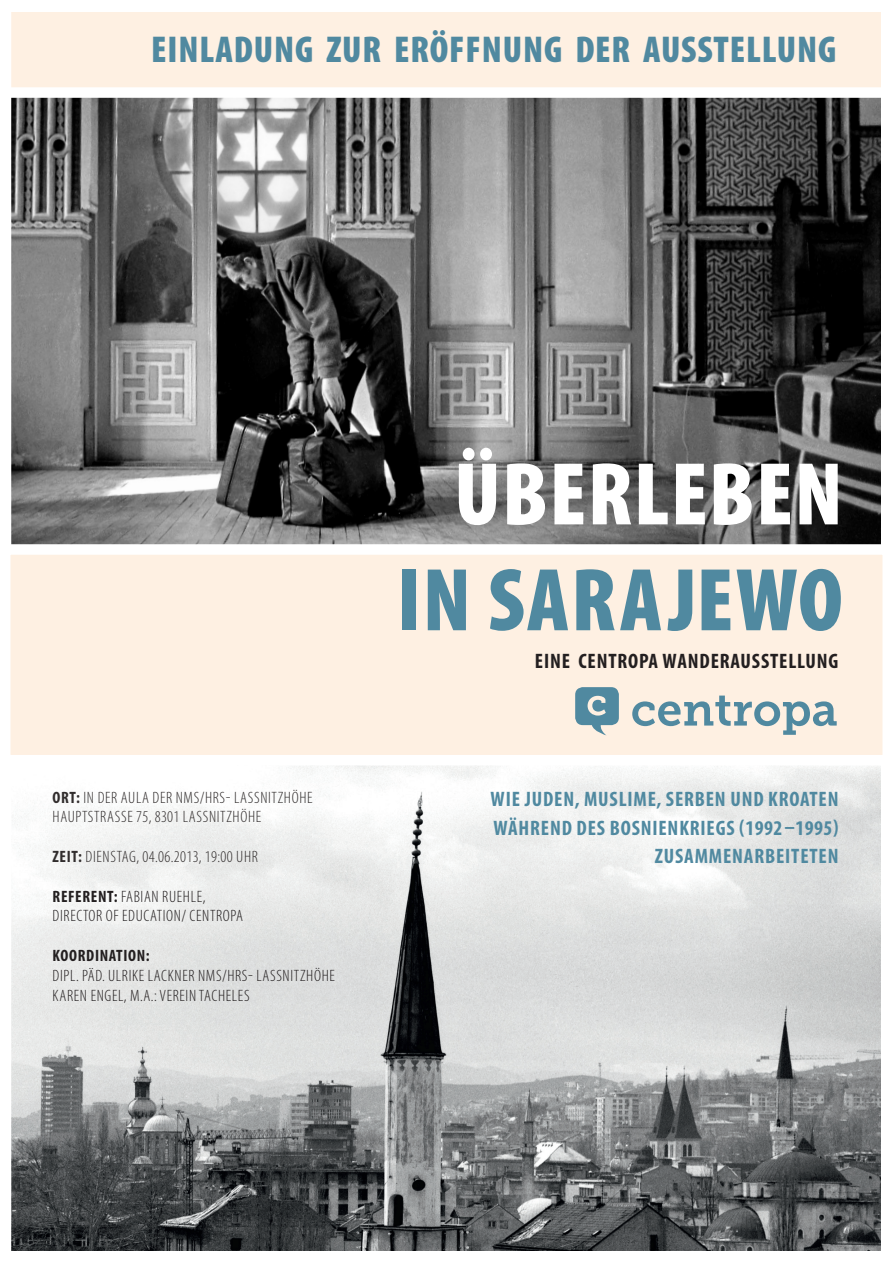
<style>
.page{position:relative;width:893px;height:1263px;background:#fff}
.page>*{position:absolute;margin:0;border:0;box-sizing:border-box;transform-origin:0 0}
.Ueberschrift{font:900 condensed 90px "Myriad Pro";letter-spacing:.025em;color:#5089a0}
.Ueberschrift-2{font:900 condensed 90px "Myriad Pro";letter-spacing:.015em;color:#fff}
.t1{font:900 condensed 37.5px "Myriad Pro";letter-spacing:.02em;color:#5089a0}
.Subheadline{font:700 condensed 21px/28.5px "Myriad Pro";letter-spacing:.04em;color:#5089a0;text-align:right}
.Subheadline-2{font:700 condensed 21px "Myriad Pro";letter-spacing:.04em;color:#231f20}
.small{font:300 condensed 16.5px "Myriad Pro";letter-spacing:.04em;color:#231f20}
.small-2{font:300 condensed 16.5px "Myriad Pro";letter-spacing:.04em;color:#312d2d}
.small-3{font:300 condensed 16.5px "Myriad Pro";letter-spacing:.02em;color:#312d2d}
.small-4{font:700 condensed 16.5px "Myriad Pro";letter-spacing:.04em;color:#231f20}
.s1{font-weight:700}
</style>
<div class="page">
<img style="left:13px;top:98px;width:867px;height:446px">
<div style="left:5px;top:5px;width:883px;height:88px;background:#fef0e2"></div>
<div style="left:0;top:0;width:893px;height:98px;border:10px solid #fff"></div>
<img style="left:13px;top:765px;width:867px;height:485px">
<div style="left:0;top:0;width:893px;height:1263px;border:12px solid #fff"></div>
<div style="left:5px;top:549px;width:883px;height:211px;background:#fef0e2"></div>
<div style="left:0;top:544px;width:893px;height:221px;border:10px solid #fff"></div>
<svg style="left:575px;top:687px;width:44px;height:48px"></svg>
<svg style="left:632px;top:695px;width:205px;height:40px"></svg>
<p class="t1" style="left:151px;top:29px;width:687px">EINLADUNG ZUR ERÖFFNUNG DER AUSSTELLUNG</p>
<p class="Ueberschrift-2" style="left:454px;top:444px;width:390px">ÜBERLEBEN</p>
<p class="Ueberschrift" style="left:397px;top:550px;width:447px">IN SARAJEWO</p>
<p class="small-2" style="left:53px;top:788px;width:261px"><span class="s1">ORT:</span> IN DER AULA DER NMS/HRS- LASSNITZHÖHE</p>
<p class="small-2" style="left:53px;top:808px;width:210px">HAUPTSTRASSE 75, 8301 LASSNITZHÖHE</p>
<p class="small-3" style="left:53px;top:848px;width:207px"><span class="s1">ZEIT:</span> DIENSTAG, 04.06.2013, 19:00 UHR</p>
<p class="small" style="left:53px;top:887px;width:154px"><span class="s1">REFERENT:</span> FABIAN RUEHLE,</p>
<p class="small" style="left:53px;top:907px;width:192px">DIRECTOR OF EDUCATION/ CENTROPA</p>
<p class="small-4" style="left:53px;top:945px;width:99px">KOORDINATION:</p>
<p class="small" style="left:53px;top:966px;width:284px">DIPL. PÄD. ULRIKE LACKNER NMS/HRS- LASSNITZHÖHE</p>
<p class="small" style="left:53px;top:986px;width:198px">KAREN ENGEL, M.A.: VEREIN TACHELES</p>
<p class="Subheadline-2" style="left:535px;top:647px;width:305px">EINE CENTROPA WANDERAUSSTELLUNG</p>
<p class="Subheadline" style="left:491px;top:784px;width:349px">WIE JUDEN, MUSLIME, SERBEN UND KROATEN<br>WÄHREND DES BOSNIENKRIEGS (1992–1995)<br>ZUSAMMENARBEITETEN</p>
</div>
